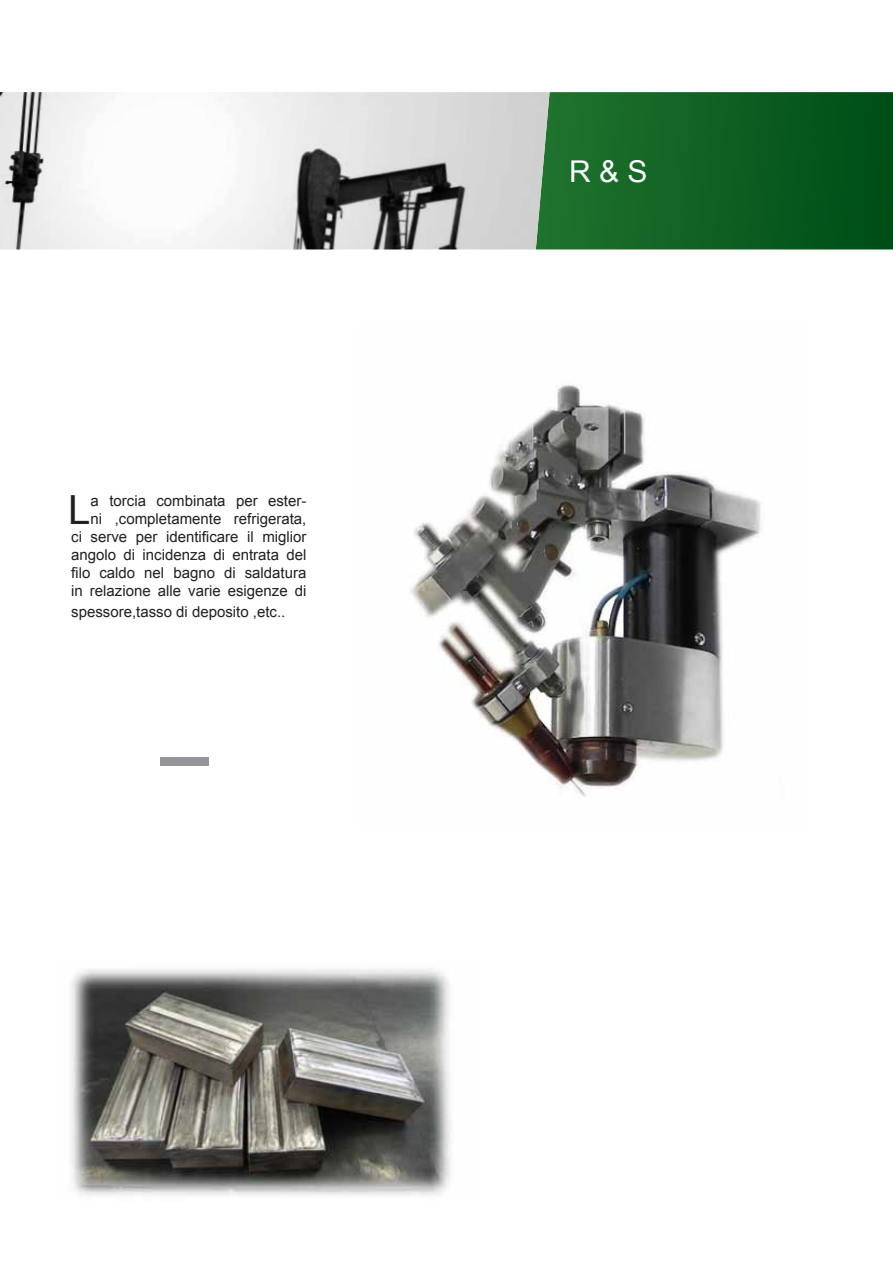
<style>
.page{position:relative;width:893px;height:1263px;background:#fff}
.page>*{position:absolute;margin:0;border:0;box-sizing:border-box;transform-origin:0 0}
.t1{font:40.2px "Arial";color:#231f20}
.t2{font:30px "Arial";color:#fff}
.t3{font:15px/18px "Arial";color:#231f20;text-align:right}
</style>
<div class="page">
<svg style="left:550px;top:92px;width:343px;height:157px;background:#0e5f22"></svg>
<img style="left:0;top:92px;width:550px;height:157px">
<div style="left:160px;top:757px;width:49px;height:9px;background:#939598"></div>
<img style="left:409px;top:385px;width:352px;height:412px">
<img style="left:71px;top:968px;width:380px;height:228px">
<h1 class="t1" style="left:68px;top:483px;width:19px">L</h1>
<p class="t3" style="left:71px;top:492px;width:237px">a torcia combinata per ester-<br>ni ,completamente refrigerata,<br>ci serve per identificare il miglior angolo di incidenza di entrata del filo caldo nel bagno di saldatura in relazione alle varie esigenze di</p>
<p class="t3" style="left:71px;top:603px;width:216px">spessore,tasso di deposito ,etc..</p>
<h2 class="t2" style="left:569px;top:152px;width:80px">R &amp; S</h2>
</div>
